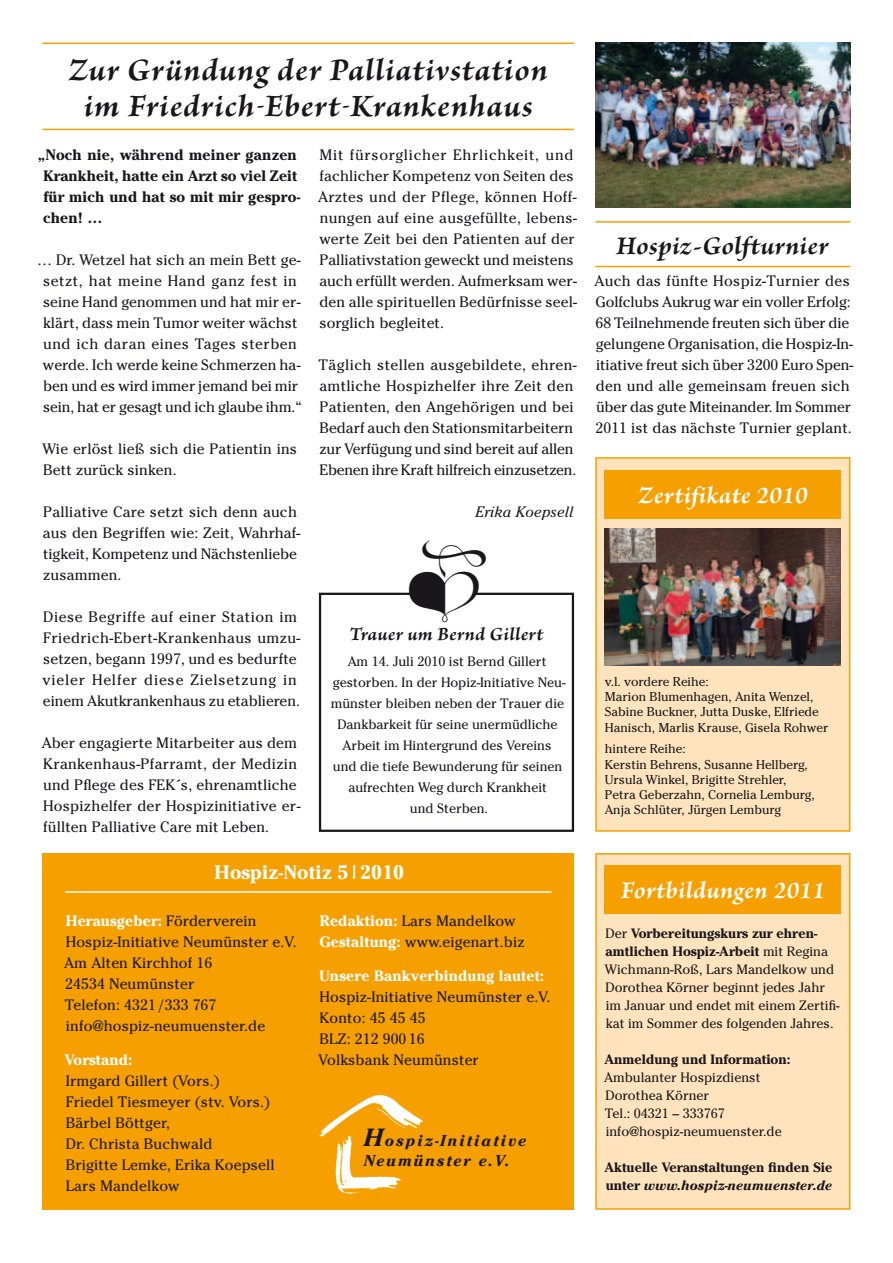
<style>
.page{position:relative;width:893px;height:1263px;background:#fff}
.page>*{position:absolute;margin:0;border:0;box-sizing:border-box;transform-origin:0 0}
.t1{font:italic 700 33px/36px "Brioso Pro";letter-spacing:.03em;color:#1a171c;text-align:center}
.t2{font:italic 700 27px "Brioso Pro";letter-spacing:.015em;color:#1a171c}
.t3{font:italic 700 25.5px "Brioso Pro";letter-spacing:.015em;color:#fff}
.t4{font:italic 700 19.5px "Brioso Pro";letter-spacing:.02em;color:#1a171c}
.t5{font:700 19.5px "Cheltenham";letter-spacing:.01em;color:#fff}
.t6{font:italic 700 15.6px/19.8px "Cheltenham";letter-spacing:.12em;color:#1a171c}
.t7{font:15px/21px "Cheltenham";letter-spacing:.01em;color:#1a171c}
.t8{font:15px/21px "Cheltenham";letter-spacing:.03em;color:#1a171c}
.t9{font:700 15px/21px "Cheltenham";letter-spacing:.01em;color:#1a171c}
.t10{font:700 15px "Cheltenham";letter-spacing:.01em;color:#fff}
.t11{font:italic 15px "Cheltenham";letter-spacing:.01em;color:#1a171c}
.t12{font:13.5px/18px "Cheltenham";color:#1a171c}
.t13{font:700 13.5px/18px "Cheltenham";color:#1a171c}
.t14{font:12.75px/15.3px "Cheltenham";color:#1a171c}
.s1{font-weight:700;color:#fff}
.s2{font-size:24.75px}
.s3{font-weight:700}
.s4{font-style:italic}
</style>
<div class="page">
<div style="left:319px;top:593px;width:255px;height:239px;border:2px solid #1a171c"></div>
<hr style="left:43px;top:43px;width:531px;height:1px;background:#f59f00">
<hr style="left:43px;top:129px;width:531px;height:1px;background:#f59f00">
<div style="left:595px;top:853px;width:255px;height:357px;background:#fee3bd;border:2px solid #f59f00"></div>
<div style="left:595px;top:457px;width:255px;height:375px;background:#fee3bd;border:2px solid #f59f00"></div>
<img style="left:595px;top:43px;width:255px;height:164px">
<img style="left:605px;top:528px;width:236px;height:138px">
<div style="left:605px;top:865px;width:236px;height:49px;background:#f59f00"></div>
<div style="left:605px;top:470px;width:236px;height:49px;background:#f59f00"></div>
<div style="left:43px;top:853px;width:531px;height:357px;background:#f59f00"></div>
<hr style="left:65px;top:891px;width:486px;height:2px;background:#fff">
<img style="left:319px;top:1095px;width:104px;height:99px">
<hr style="left:595px;top:221px;width:255px;height:2px;background:#f59f00">
<hr style="left:595px;top:266px;width:255px;height:1px;background:#f59f00">
<svg style="left:409px;top:592px;width:77px;height:4px"></svg>
<h1 class="t1" style="left:68px;top:50px;width:481px">Zur Gründung der Palliativstation im Friedrich-Ebert-Krankenhaus</h1>
<p class="t9" style="left:43px;top:144px;width:259px;text-indent:-5px">„Noch nie, während meiner ganzen<br>Krankheit, hatte ein Arzt so viel Zeit für mich und hat so mit mir gespro&shy;chen! …</p>
<p class="t7" style="left:37px;top:249px;width:266px;text-align:center">… Dr. Wetzel hat sich an mein Bett ge&shy;setzt, hat meine Hand ganz fest in seine Hand genommen und hat mir er&shy;klärt, dass mein Tumor weiter wächst und ich daran eines Tages sterben werde. Ich werde keine Schmerzen ha&shy;ben und es wird immer jemand bei mir sein, hat er gesagt und ich glaube ihm.“</p>
<p class="t7" style="left:42px;top:438px;width:256px">Wie erlöst ließ sich die Patientin ins<br>Bett zurück sinken.</p>
<p class="t7" style="left:43px;top:501px;width:259px">Palliative Care setzt sich denn auch aus den Begriffen wie: Zeit, Wahrhaf&shy;tigkeit, Kompetenz und Nächstenliebe zusammen.</p>
<p class="t8" style="left:43px;top:606px;width:259px">Diese Begriffe auf einer Station im Friedrich-Ebert-Krankenhaus umzu&shy;setzen, begann 1997, und es bedurfte vieler Helfer diese Zielsetzung in einem Akutkrankenhaus zu etablieren.</p>
<p class="t7" style="left:42px;top:732px;width:260px">Aber engagierte Mitarbeiter aus dem Krankenhaus-Pfarramt, der Medizin und Pflege des FEK´s, ehrenamtliche Hospizhelfer der Hospizinitiative er&shy;füllten Palliative Care mit Leben.</p>
<p class="t7" style="left:318px;top:144px;width:260px">Mit fürsorglicher Ehrlichkeit, und fachlicher Kompetenz von Seiten des Arztes und der Pflege, können Hoff&shy;nungen auf eine ausgefüllte, lebens&shy;werte Zeit bei den Patienten auf der Palliativstation geweckt und meistens auch erfüllt werden. Aufmerksam wer&shy;den alle spirituellen Bedürfnisse seel&shy;sorglich begleitet.</p>
<p class="t7" style="left:319px;top:354px;width:260px">Täglich stellen ausgebildete, ehren&shy;amtliche Hospizhelfer ihre Zeit den Patienten, den Angehörigen und bei Bedarf auch den Stationsmitarbeitern zur Verfügung und sind bereit auf allen Ebenen ihre Kraft hilfreich einzusetzen.</p>
<p class="t11" style="left:475px;top:503px;width:99px">Erika Koepsell</p>
<h3 class="t4" style="left:350px;top:622px;width:195px">Trauer um Bernd Gillert</h3>
<p class="t12" style="left:331px;top:651px;width:236px;line-height:21px;text-align:center">Am 14. Juli 2010 ist Bernd Gillert gestorben. In der Hopiz-Initiative Neu&shy;münster bleiben neben der Trauer die<br>Dankbarkeit für seine unermüdliche<br>Arbeit im Hintergrund des Vereins und die tiefe Bewunderung für seinen aufrechten Weg durch Krankheit<br>und Sterben.</p>
<h3 class="t5" style="left:215px;top:860px;width:191px">Hospiz-Notiz 5|2010</h3>
<p class="t7" style="left:64px;top:910px;width:234px"><span class="s1">Herausgeber:</span> Förderverein<br>Hospiz-Initiative Neumünster e.V.<br>Am Alten Kirchhof 16<br>24534 Neumünster<br>Telefon: 4321 / 333 767 info@hospiz-neumuenster.de</p>
<p class="t10" style="left:65px;top:1051px;width:69px">Vorstand:</p>
<p class="t7" style="left:66px;top:1070px;width:210px">Irmgard Gillert (Vors.)<br>Friedel Tiesmeyer (stv. Vors.)<br>Bärbel Böttger,<br>Dr. Christa Buchwald<br>Brigitte Lemke, Erika Koepsell<br>Lars Mandelkow</p>
<p class="t7" style="left:319px;top:910px;width:207px"><span class="s1">Redaktion:</span> Lars Mandelkow<br><span class="s1">Gestaltung:</span> www.eigenart.biz</p>
<p class="t10" style="left:320px;top:967px;width:226px">Unsere Bankverbindung lautet:</p>
<p class="t7" style="left:319px;top:986px;width:233px">Hospiz-Initiative Neumünster e.V.<br>Konto: 45 45 45<br>BLZ: 212 900 16<br>Volksbank Neumünster</p>
<p class="t6" style="left:364px;top:1131px;width:164px"><span class="s2">H</span>ospiz-Initiative<br>Neumünster e.V.</p>
<h2 class="t2" style="left:616px;top:228px;width:214px">Hospiz-Golfturnier</h2>
<p class="t7" style="left:594px;top:270px;width:261px">Auch das fünfte Hospiz-Turnier des Golfclubs Aukrug war ein voller Erfolg:<br>68 Teilnehmende freuten sich über die gelungene Organisation, die Hospiz-In&shy;itiative freut sich über 3200 Euro Spen&shy;den und alle gemeinsam freuen sich über das gute Miteinander. Im Sommer 2011 ist das nächste Turnier geplant.</p>
<h3 class="t3" style="left:638px;top:480px;width:171px">Zertifikate 2010</h3>
<p class="t14" style="left:605px;top:674px;width:225px">v.l. vordere Reihe:<br>Marion Blumenhagen, Anita Wenzel, Sabine Buckner, Jutta Duske, Elfriede Hanisch, Marlis Krause, Gisela Rohwer</p>
<p class="t14" style="left:605px;top:741px;width:211px">hintere Reihe:<br>Kerstin Behrens, Susanne Hellberg,<br>Ursula Winkel, Brigitte Strehler,<br>Petra Geberzahn, Cornelia Lemburg,<br>Anja Schlüter, Jürgen Lemburg</p>
<h3 class="t3" style="left:621px;top:874px;width:205px">Fortbildungen 2011</h3>
<p class="t12" style="left:605px;top:925px;width:236px">Der <span class="s3">Vorbereitungskurs zur ehren&shy;amtlichen Hospiz-Arbeit</span> mit Regina Wichmann-Roß, Lars Mandelkow und Dorothea Körner beginnt jedes Jahr im Januar und endet mit einem Zertifi&shy;kat im Sommer des folgenden Jahres.</p>
<p class="t13" style="left:604px;top:1051px;width:188px">Anmeldung und Information:</p>
<p class="t12" style="left:604px;top:1069px;width:179px">Ambulanter Hospizdienst<br>Dorothea Körner<br>Tel.: 04321 – 333767 info@hospiz-neumuenster.de</p>
<p class="t13" style="left:604px;top:1158px;width:229px">Aktuelle Veranstaltungen finden Sie unter <span class="s4">www.hospiz-neumuenster.de</span></p>
</div>
